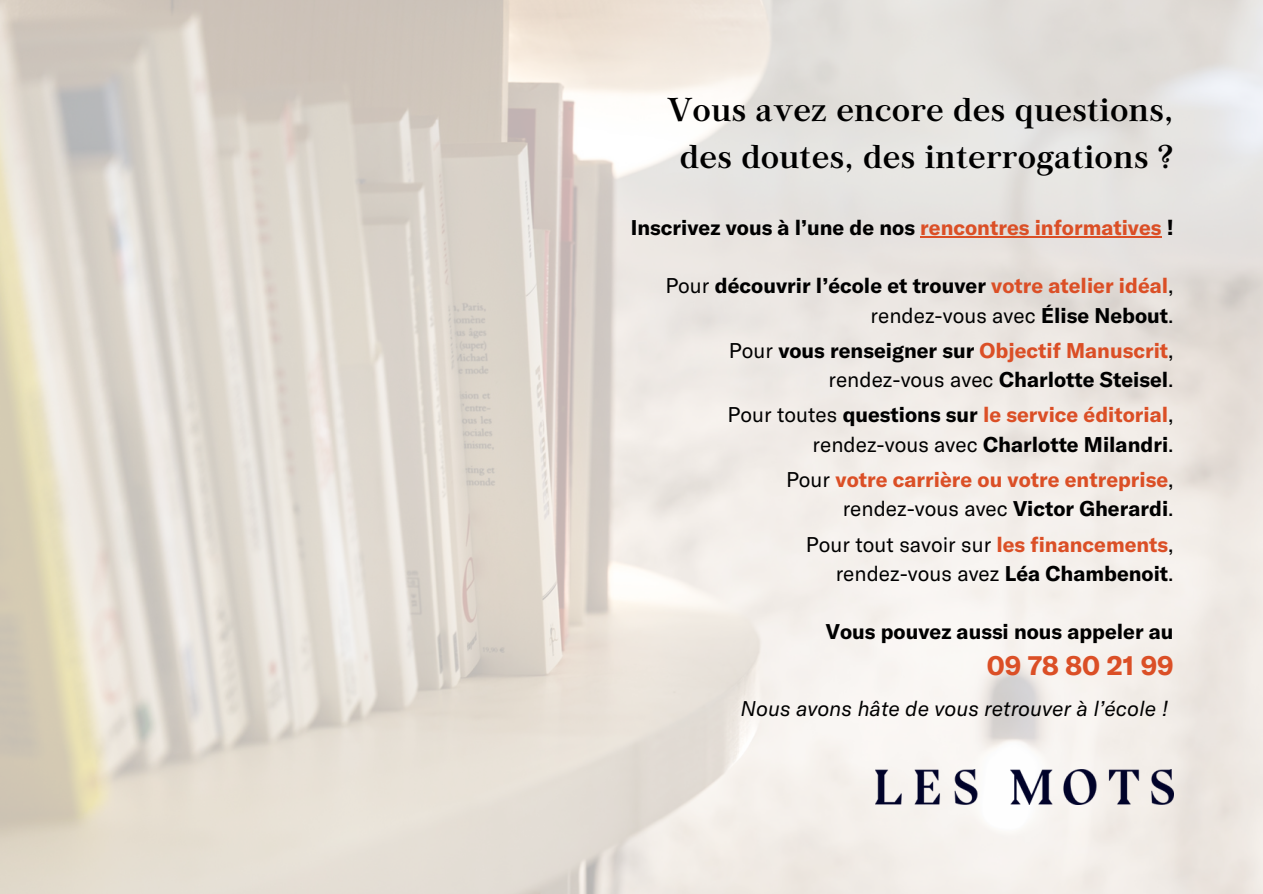
<style>
.page{position:relative;width:1263px;height:894px;background:#fff}
.page>*{position:absolute;margin:0;border:0;box-sizing:border-box;transform-origin:0 0}
.t1{font:600 33px/47.2px "Archive Pro";color:#000;text-align:center}
.t2{font:700 27px "GT America";color:#db4f26}
.t3{font:700 21px/29.2px "GT America";color:#000;text-align:right}
.t4{font:700 21px/29.2px "GT America";color:#db4f26;text-align:right}
.t5{font:21px/29.2px "GT America";color:#000;text-align:right}
.t6{font:italic 21px "GT America";color:#000}
.s1{color:#db4f26}
.s2{font-weight:400}
.s3{font-weight:400;color:#000}
.s4{color:#000}
.s5{font-weight:700;color:#db4f26}
.s6{font-weight:700}
</style>
<div class="page">
<img style="left:0;top:0;width:1263px;height:893px">
<hr style="left:920px;top:236px;width:241px;height:2px;background:#db4f26">
<img style="left:875px;top:769px;width:298px;height:34px">
<h1 class="t1" style="left:667px;top:85px;width:508px">Vous avez encore des questions, des doutes, des interrogations ?</h1>
<p class="t3" style="left:631px;top:211px;width:544px">Inscrivez vous à l’une de nos <span class="s1">rencontres informatives</span> !</p>
<p class="t3" style="left:665px;top:270px;width:510px"><span class="s2">Pour</span> découvrir l’école et trouver <span class="s1">votre atelier idéal</span><span class="s2">, rendez-vous avec</span> Élise Nebout<span class="s2">.</span></p>
<p class="t3" style="left:729px;top:334px;width:446px"><span class="s2">Pour</span> vous renseigner sur <span class="s1">Objectif Manuscrit</span><span class="s2">, rendez-vous avec</span> Charlotte Steisel<span class="s2">.</span></p>
<p class="t3" style="left:728px;top:399px;width:448px"><span class="s2">Pour toutes</span> questions sur <span class="s1">le service éditorial</span><span class="s2">, rendez-vous avec</span> Charlotte Milandri<span class="s2">.</span></p>
<p class="t4" style="left:786px;top:463px;width:389px"><span class="s3">Pour</span> votre carrière ou votre entreprise<span class="s3">, rendez-vous avec</span> <span class="s4">Victor Gherardi</span><span class="s3">.</span></p>
<p class="t5" style="left:806px;top:528px;width:369px">Pour tout savoir sur <span class="s5">les financements</span>, rendez-vous avez <span class="s6">Léa Chambenoit</span>.</p>
<p class="t3" style="left:826px;top:616px;width:349px">Vous pouvez aussi nous appeler au</p>
<p class="t2" style="left:987px;top:648px;width:188px">09 78 80 21 99</p>
<p class="t6" style="left:741px;top:695px;width:429px">Nous avons hâte de vous retrouver à l’école !</p>
</div>
